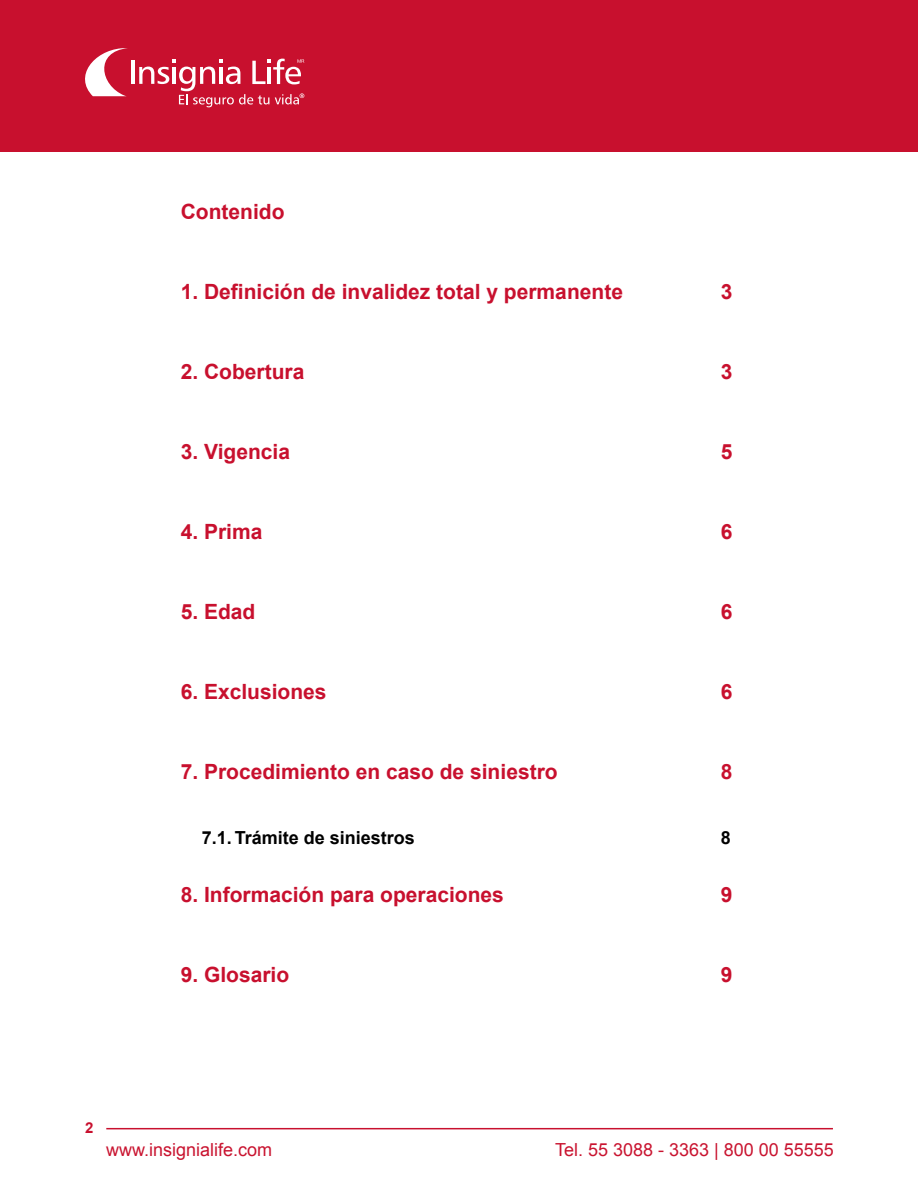
<style>
.page{position:relative;width:918px;height:1188px;background:#fff}
.page>*{position:absolute;margin:0;border:0;box-sizing:border-box;transform-origin:0 0}
.t1{font:700 21px "Arial";color:#c8102e}
.t2{font:18px "Arial";color:#c91430}
.t3{font:700 18px "Arial";color:#000}
.t4{font:700 15px "Arial";color:#c8102e}
</style>
<div class="page">
<div style="left:0;top:0;width:918px;height:152px;background:#c8102e"></div>
<svg style="left:85px;top:48px;width:43px;height:48px"></svg>
<hr style="left:131px;top:61px;width:3px;height:23px;background:#fff">
<svg style="left:139px;top:59px;width:165px;height:48px"></svg>
<hr style="left:106px;top:1128px;width:727px;height:1px;background:#c8102e">
<p class="t1" style="left:181px;top:198px;width:105px">Contenido</p>
<p class="t1" style="left:181px;top:278px;width:444px">1. Definición de invalidez total y permanente</p>
<p class="t1" style="left:721px;top:278px;width:13px">3</p>
<p class="t1" style="left:181px;top:358px;width:125px">2. Cobertura</p>
<p class="t1" style="left:721px;top:358px;width:13px">3</p>
<p class="t1" style="left:181px;top:438px;width:111px">3. Vigencia</p>
<p class="t1" style="left:721px;top:438px;width:13px">5</p>
<p class="t1" style="left:181px;top:518px;width:83px">4. Prima</p>
<p class="t1" style="left:721px;top:518px;width:13px">6</p>
<p class="t1" style="left:181px;top:598px;width:76px">5. Edad</p>
<p class="t1" style="left:721px;top:598px;width:13px">6</p>
<p class="t1" style="left:181px;top:678px;width:147px">6. Exclusiones</p>
<p class="t1" style="left:721px;top:678px;width:13px">6</p>
<p class="t1" style="left:181px;top:758px;width:378px">7. Procedimiento en caso de siniestro</p>
<p class="t1" style="left:721px;top:758px;width:13px">8</p>
<p class="t3" style="left:202px;top:825px;width:214px">7.1.Trámite de siniestros</p>
<p class="t3" style="left:721px;top:825px;width:12px">8</p>
<p class="t1" style="left:181px;top:881px;width:325px">8. Información para operaciones</p>
<p class="t1" style="left:721px;top:881px;width:13px">9</p>
<p class="t1" style="left:181px;top:961px;width:110px">9. Glosario</p>
<p class="t1" style="left:721px;top:961px;width:13px">9</p>
<p class="t4" style="left:85px;top:1118px;width:10px">2</p>
<p class="t2" style="left:106px;top:1138px;width:168px">www.insignialife.com</p>
<p class="t2" style="left:555px;top:1138px;width:280px">Tel. 55 3088 - 3363 | 800 00 55555</p>
</div>
